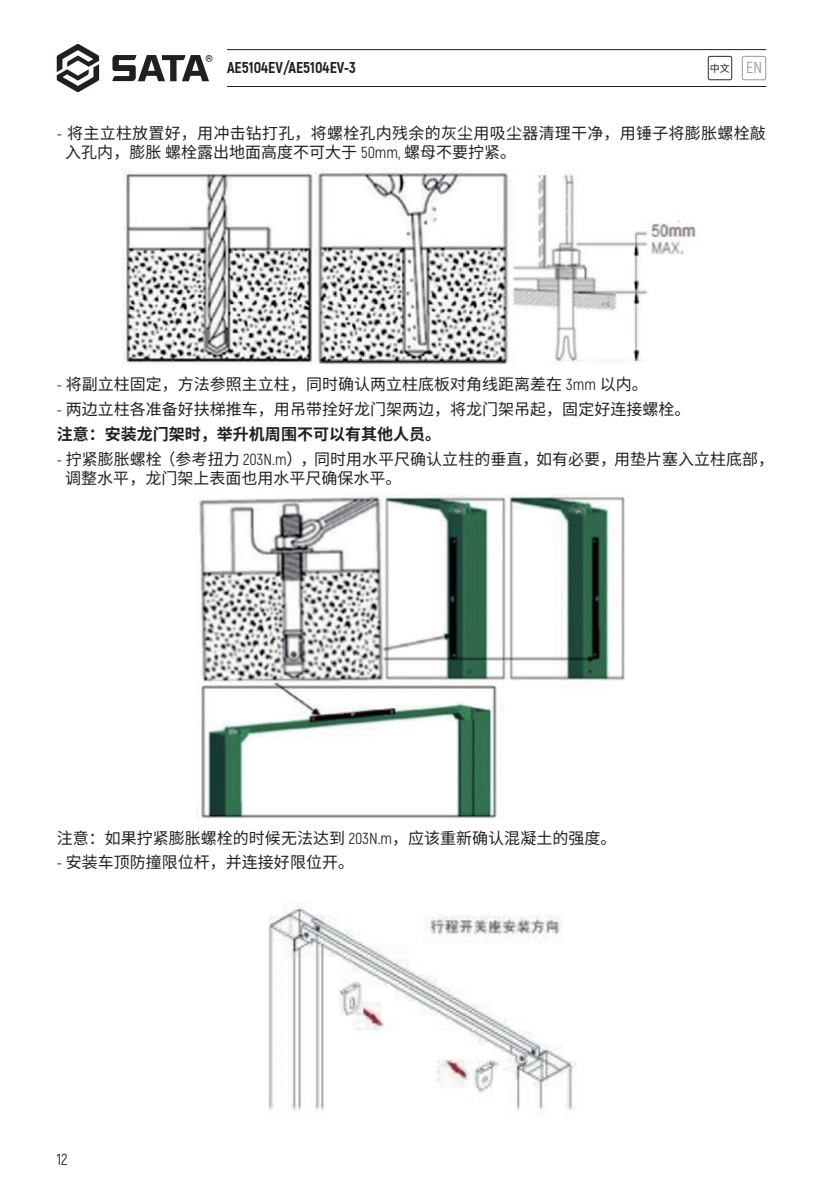
<style>
.page{position:relative;width:823px;height:1191px;background:#fff}
.page>*{position:absolute;margin:0;border:0;box-sizing:border-box;transform-origin:0 0}
.t1{font:16px/19.2px "Source Han Sans CN";color:#231f20}
.t2{font:800 16px "Akrobat";color:#231f20}
.t3{font:16px "Akrobat";color:#231f20}
.t4{font:10px "Source Han Sans CN";color:#231f20}
.s1{font-family:"Akrobat";font-size:16px;color:#939598}
.s2{font-family:"Akrobat"}
.s3{font-weight:700}
</style>
<div class="page">
<svg style="left:57px;top:44px;width:42px;height:48px"></svg>
<svg style="left:112px;top:55px;width:100px;height:26px"></svg>
<hr style="left:227px;top:49px;width:538px;height:1px;background:#231f20">
<hr style="left:227px;top:86px;width:538px;height:1px;background:#231f20">
<svg style="left:707px;top:56px;width:24px;height:24px"></svg>
<svg style="left:741px;top:56px;width:24px;height:24px"></svg>
<img style="left:122px;top:169px;width:574px;height:196px">
<img style="left:196px;top:494px;width:430px;height:325px">
<img style="left:268px;top:907px;width:308px;height:204px">
<p class="t2" style="left:227px;top:59px;width:130px">AE5104EV/AE5104EV-3</p>
<p class="t4" style="left:709px;top:63px;width:53px">中文 <span class="s1">EN</span></p>
<p class="t1" style="left:65px;top:124px;width:701px;text-indent:-9px"><span class="s2">-</span> 将主立柱放置好，用冲击钻打孔，将螺栓孔内残余的灰尘用吸尘器清理干净，用锤子将膨胀螺栓敲入孔内，膨胀螺栓露出地面高度不可大于 <span class="s2">50mm,</span> 螺母不要拧紧。</p>
<p class="t1" style="left:57px;top:375px;width:592px"><span class="s2">-</span> 将副立柱固定，方法参照主立柱，同时确认两立柱底板对角线距离差在 <span class="s2">3mm</span> 以内。</p>
<p class="t1" style="left:57px;top:397px;width:634px;line-height:24.8px"><span class="s2">-</span> 两边立柱各准备好扶梯推车，用吊带拴好龙门架两边，将龙门架吊起，固定好连接螺栓。<span class="s3">注意：安装龙门架时，举升机周围不可以有其他人员。</span></p>
<p class="t1" style="left:65px;top:449px;width:710px;text-indent:-8px"><span class="s2">-</span> 拧紧膨胀螺栓（参考扭力 <span class="s2">203N.m</span>），同时用水平尺确认立柱的垂直，如有必要，用垫片塞入立柱底部，调整水平，龙门架上表面也用水平尺确保水平。</p>
<p class="t1" style="left:57px;top:828px;width:561px">注意：如果拧紧膨胀螺栓的时候无法达到 <span class="s2">203N.m</span>，应该重新确认混凝土的强度。</p>
<p class="t1" style="left:57px;top:853px;width:298px"><span class="s2">-</span> 安装车顶防撞限位杆，并连接好限位开。</p>
<p class="t3" style="left:57px;top:1150px;width:12px">12</p>
</div>
